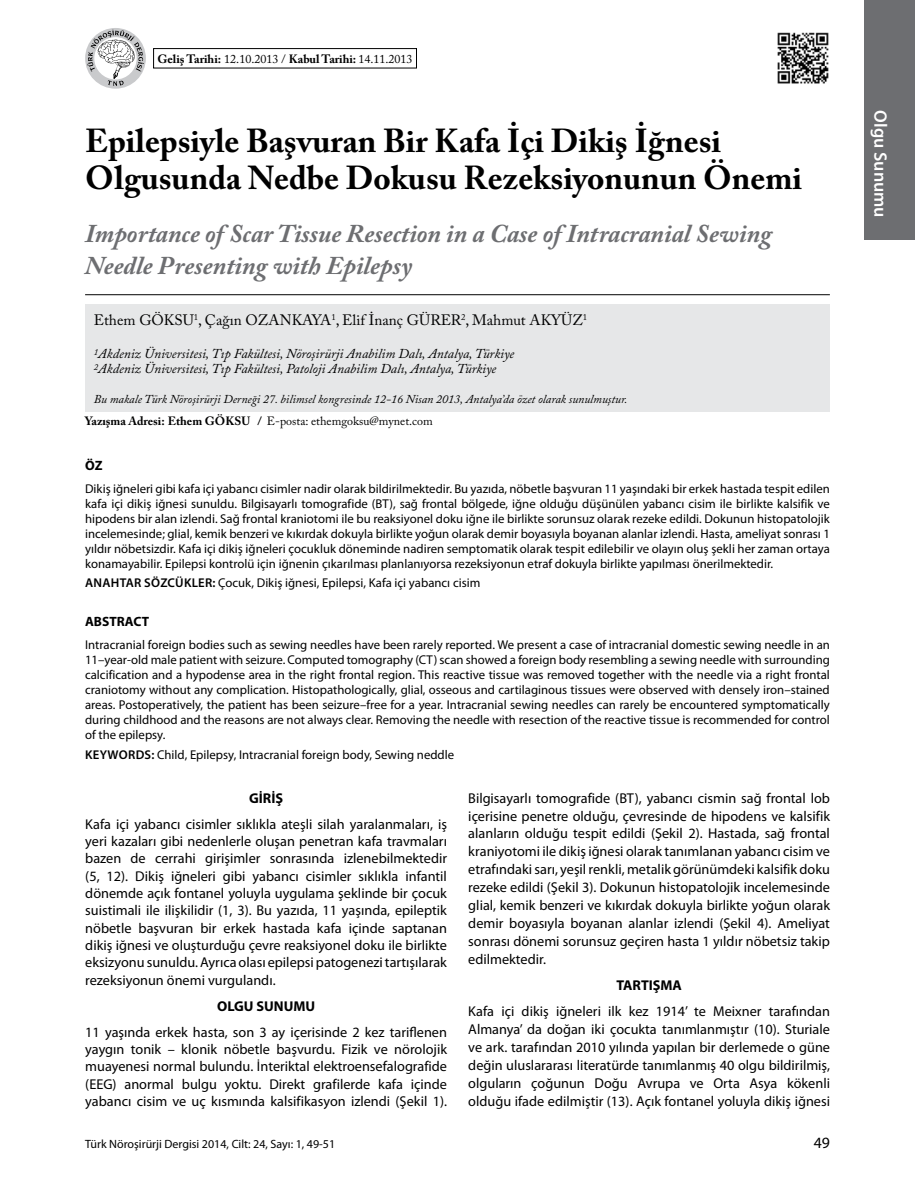
<style>
.page{position:relative;width:915px;height:1191px;background:#fff}
.page>*{position:absolute;margin:0;border:0;box-sizing:border-box;transform-origin:0 0}
.t1{font:700 33px/37.5px "Adobe Caslon Pro";color:#000}
.t2{font:italic 700 25.5px/31.5px "Adobe Caslon Pro";color:#6d6e71}
.t3{font:600 18px "Myriad Pro";color:#fff}
.t4{font:15.75px "Myriad Pro";color:#000}
.t5{font:15px "Adobe Caslon Pro";color:#000}
.t6{font:14.25px/17.9px "Myriad Pro";color:#000;text-align:justify}
.t7{font:700 14.25px "Myriad Pro";color:#000}
.t8{font:italic 13.5px/15px "Adobe Caslon Pro";color:#000}
.t9{font:700 13.5px "Myriad Pro";color:#000}
.t10{font:12.75px/15px "Myriad Pro";color:#000;text-align:justify}
.t11{font:italic 12px "Adobe Caslon Pro";color:#000}
.t12{font:700 12px "Adobe Caslon Pro";color:#000}
.t13{font:12px "Myriad Pro";color:#000}
.t14{font:12px "Adobe Caslon Pro";color:#000}
.s1{font-weight:400}
.s2{font-weight:700}
.s3{font-weight:600}
</style>
<div class="page">
<div style="left:863px;top:0;width:51px;height:240px;background:#6d6e71"></div>
<div style="left:153px;top:48px;width:264px;height:20px;border:1px solid #000"></div>
<svg style="left:85px;top:28px;width:61px;height:61px"></svg>
<svg style="left:87px;top:30px;width:57px;height:56px"></svg>
<hr style="left:85px;top:294px;width:744px;height:1px;background:#000">
<div style="left:85px;top:304px;width:744px;height:108px;background:#e6e7e8"></div>
<img style="left:777px;top:32px;width:52px;height:52px">
<p class="t12" style="left:157px;top:52px;width:256px">Geliş Tarihi: <span class="s1">12.10.2013 /</span> Kabul Tarihi: <span class="s1">14.11.2013</span></p>
<h1 class="t1" style="left:85px;top:122px;width:718px">Epilepsiyle Başvuran Bir Kafa İçi Dikiş İğnesi<br>Olgusunda Nedbe Dokusu Rezeksiyonunun Önemi</h1>
<h2 class="t2" style="left:85px;top:218px;width:688px">Importance of Scar Tissue Resection in a Case of Intracranial Sewing<br>Needle Presenting with Epilepsy</h2>
<p class="t5" style="left:94px;top:311px;width:164px">Ethem GÖKSU<sup>1</sup>, Çağın OZA</p>
<p class="t5" style="left:280px;top:311px;width:34px">NKAYA</p>
<p class="t5" style="left:331px;top:311px;width:257px"><sup>1</sup>, Elif İnanç GÜRER<sup>2</sup>, Mahmut AKYÜZ<sup>1</sup></p>
<p class="t8" style="left:94px;top:345px;width:422px"><sup>1</sup>Akdeniz Üniversitesi, Tıp Fakültesi, Nöroşirürji Anabilim Dalı, Antalya, Türkiye<br><sup>2</sup>Akdeniz Üniversitesi, Tıp Fakültesi, Patoloji Anabilim Dalı, Antalya, Türkiye</p>
<p class="t11" style="left:94px;top:391px;width:535px">Bu makale Türk Nöroşirürji Derneği 27. bilimsel kongresinde 12-16 Nisan 2013, Antalya’da özet olarak sunulmuştur.</p>
<p class="t12" style="left:85px;top:413px;width:140px">Yazışma Adresi: Ethem Göks</p>
<p class="t14" style="left:241px;top:413px;width:193px"><span class="s2">u /</span> E-posta: ethemgoksu@mynet.com</p>
<p class="t9" style="left:85px;top:456px;width:19px">ÖZ</p>
<p class="t10" style="left:85px;top:481px;width:746px">Dikiş iğneleri gibi kafa içi yabancı cisimler nadir olarak bildirilmektedir. Bu yazıda, nöbetle başvuran 11 yaşındaki bir erkek hastada tespit edilen kafa içi dikiş iğnesi sunuldu. Bilgisayarlı tomografide (BT), sağ frontal bölgede, iğne olduğu düşünülen yabancı cisim ile birlikte kalsifik ve hipodens bir alan izlendi. Sağ frontal kraniotomi ile bu reaksiyonel doku iğne ile birlikte sorunsuz olarak rezeke edildi. Dokunun histopatolojik incelemesinde; glial, kemik benzeri ve kıkırdak dokuyla birlikte yoğun olarak demir boyasıyla boyanan alanlar izlendi. Hasta, ameliyat sonrası 1 yıldır nöbetsizdir. Kafa içi dikiş iğneleri çocukluk döneminde nadiren semptomatik olarak tespit edilebilir ve olayın oluş şekli her zaman ortaya konamayabilir. Epilepsi kontrolü için iğnenin çıkarılması planlanıyorsa rezeksiyonun etraf dokuyla birlikte yapılması önerilmektedir.</p>
<p class="t10" style="left:85px;top:575px;width:396px"><span class="s3">ANAHTAR SÖZCÜKLER:</span> Çocuk, Dikiş iğnesi, Epilepsi, Kafa içi yabancı cisim</p>
<p class="t9" style="left:85px;top:612px;width:65px">ABSTRACT</p>
<p class="t10" style="left:85px;top:637px;width:746px">Intracranial foreign bodies such as sewing needles have been rarely reported. We present a case of intracranial domestic sewing needle in an 11–year-old male patient with seizure. Computed tomography (CT) scan showed a foreign body resembling a sewing needle with surrounding calcification and a hypodense area in the right frontal region. This reactive tissue was removed together with the needle via a right frontal craniotomy without any complication. Histopathologically, glial, osseous and cartilaginous tissues were observed with densely iron–stained areas. Postoperatively, the patient has been seizure–free for a year. Intracranial sewing needles can rarely be encountered symptomatically during childhood and the reasons are not always clear. Removing the needle with resection of the reactive tissue is recommended for control of the epilepsy.</p>
<p class="t10" style="left:85px;top:746px;width:370px"><span class="s3">KEYWORDS:</span> Child, Epilepsy, Intracranial foreign body, Sewing neddle</p>
<p class="t7" style="left:249px;top:788px;width:29px">GİRİŞ</p>
<p class="t6" style="left:85px;top:814px;width:363px;line-height:17.4px">Kafa içi yabancı cisimler sıklıkla ateşli silah yaralanmaları, iş yeri kazaları gibi nedenlerle oluşan penetran kafa travmaları bazen de cerrahi girişimler sonrasında izlenebilmektedir (5, 12). Dikiş iğneleri gibi yabancı cisimler sıklıkla infantil dönemde açık fontanel yoluyla uygulama şeklinde bir çocuk suistimali ile ilişkilidir (1, 3). Bu yazıda, 11 yaşında, epileptik nöbetle başvuran bir erkek hastada kafa içinde saptanan dikiş iğnesi ve oluşturduğu çevre reaksiyonel doku ile birlikte eksizyonu sunuldu. Ayrıca olası epilepsi patogenezi tartışılarak rezeksiyonun önemi vurgulandı.</p>
<p class="t7" style="left:217px;top:996px;width:58px">OLGU SUNUMU</p>
<p class="t6" style="left:85px;top:1022px;width:363px;line-height:17.4px">11 yaşında erkek hasta, son 3 ay içerisinde 2 kez tariflenen yaygın tonik – klonik nöbetle başvurdu. Fizik ve nörolojik muayenesi normal bulundu. İnteriktal elektroensefalografide (EEG) anormal bulgu yoktu. Direkt grafilerde kafa içinde yabancı cisim ve uç kısmında kalsifikasyon izlendi (Şekil 1).</p>
<p class="t6" style="left:468px;top:788px;width:363px">Bilgisayarlı tomografide (BT), yabancı cismin sağ frontal lob içerisine penetre olduğu, çevresinde de hipodens ve kalsifik alanların olduğu tespit edildi (Şekil 2). Hastada, sağ frontal kraniyotomi ile dikiş iğnesi olarak tanımlanan yabancı cisim ve etrafındaki sarı, yeşil renkli, metalik görünümdeki kalsifik doku rezeke edildi (Şekil 3). Dokunun histopatolojik incelemesinde glial, kemik benzeri ve kıkırdak dokuyla birlikte yoğun olarak demir boyasıyla boyanan alanlar izlendi (Şekil 4). Ameliyat sonrası dönemi sorunsuz geçiren hasta 1 yıldır nöbetsiz takip edilmektedir.</p>
<p class="t7" style="left:616px;top:976px;width:67px">TARTIŞMA</p>
<p class="t6" style="left:468px;top:1002px;width:363px">Kafa içi dikiş iğneleri ilk kez 1914’ te Meixner tarafından Almanya’ da doğan iki çocukta tanımlanmıştır (10). Sturiale ve ark. tarafından 2010 yılında yapılan bir derlemede o güne değin uluslararası literatürde tanımlanmış 40 olgu bildirilmiş, olguların çoğunun Doğu Avrupa ve Orta Asya kökenli olduğu ifade edilmiştir (13). Açık fontanel yoluyla dikiş iğnesi</p>
<p class="t13" style="left:85px;top:1137px;width:251px">Türk Nöroşirürji Dergisi 2014, Cilt: 24, Sayı: 1, 49-51</p>
<p class="t4" style="left:813px;top:1133px;width:18px">49</p>
<h3 class="t3" style="left:891px;top:110px;width:109px;rotate:90deg">OLGU SUNUMU</h3>
</div>
